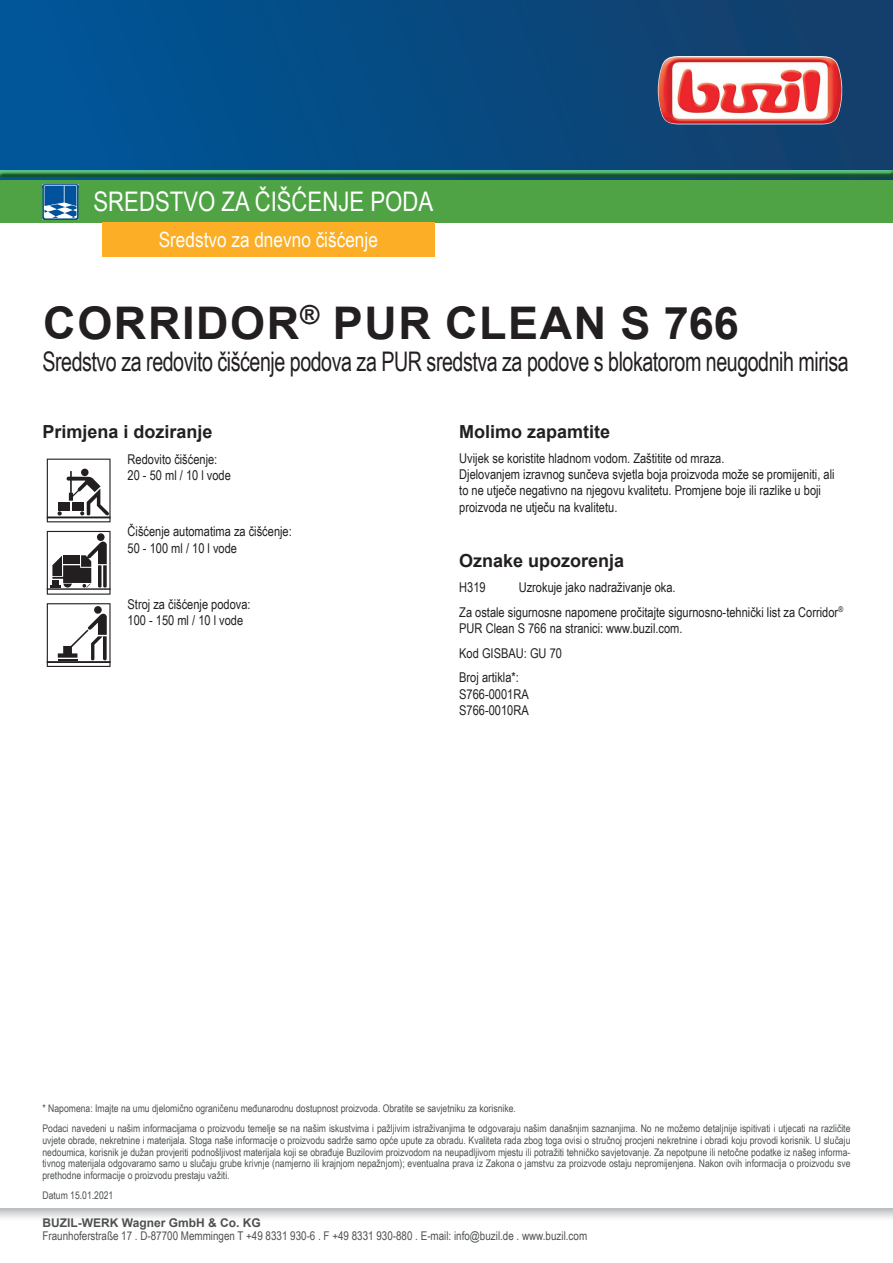
<style>
.page{position:relative;width:893px;height:1263px;background:#fff}
.page>*{position:absolute;margin:0;border:0;box-sizing:border-box;transform-origin:0 0}
.t1{font:700 45px "Arial";letter-spacing:.035em;color:#231f20}
.t2{font:27px "Arial Narrow";letter-spacing:-.02em;color:#231f20;scale:.89 1}
.t3{font:27px "Arial Narrow";color:#fff}
.t4{font:21px "Arial Narrow";color:#fff}
.t5{font:700 18px "Arial";color:#231f20}
.t6{font:13.5px/16.2px "Arial Narrow";color:#231f20}
.t7{font:12px "Arial Narrow";color:#4e5151}
.t8{font:700 12px "Arial";color:#4e5151}
.t9{font:10.5px/11.7px "Arial Narrow";color:#4d5152}
</style>
<div class="page">
<svg style="left:0;top:1209px;width:893px;height:9px;background:#d9dadc"></svg>
<svg style="left:47px;top:459px;width:64px;height:63px"></svg>
<svg style="left:47px;top:531px;width:64px;height:64px"></svg>
<svg style="left:47px;top:603px;width:64px;height:64px"></svg>
<div style="left:0;top:0;width:893px;height:180px;background:linear-gradient(to right,#00569a,#143e69)"></div>
<img style="left:658px;top:56px;width:184px;height:68px">
<hr style="left:0;top:0;width:1px;height:180px;background:#015599">
<div style="left:0;top:169px;width:893px;height:8px;background:#015599;opacity:.75"></div>
<div style="left:0;top:180px;width:893px;height:43px;background:#4fa345"></div>
<img style="left:43px;top:184px;width:35px;height:36px">
<svg style="left:44px;top:185px;width:35px;height:33px"></svg>
<div style="left:102px;top:223px;width:333px;height:34px;background:#fbae26"></div>
<h2 class="t3" style="left:94px;top:182px;width:341px">SREDSTVO ZA ČIŠĆENJE PODA</h2>
<h3 class="t4" style="left:159px;top:225px;width:221px">Sredstvo za dnevno čišćenje</h3>
<h1 class="t1" style="left:43px;top:291px;width:697px">CORRIDOR<sup>®</sup> PUR CLEAN S 766</h1>
<h2 class="t2" style="left:43px;top:342px;width:907px">Sredstvo za redovito čišćenje podova za PUR sredstva za podove s blokatorom neugodnih mirisa</h2>
<h3 class="t5" style="left:43px;top:419px;width:172px">Primjena i doziranje</h3>
<p class="t6" style="left:128px;top:451px;width:105px">Redovito čišćenje:<br>20 - 50 ml / 10 l vode</p>
<p class="t6" style="left:128px;top:523px;width:166px">Čišćenje automatima za čišćenje:<br>50 - 100 ml / 10 l vode</p>
<p class="t6" style="left:128px;top:595px;width:125px">Stroj za čišćenje podova:<br>100 - 150 ml / 10 l vode</p>
<h3 class="t5" style="left:459px;top:419px;width:153px">Molimo zapamtite</h3>
<p class="t6" style="left:459px;top:450px;width:377px">Uvijek se koristite hladnom vodom. Zaštitite od mraza.<br>Djelovanjem izravnog sunčeva svjetla boja proizvoda može se promijeniti, ali to ne utječe negativno na njegovu kvalitetu. Promjene boje ili razlike u boji proizvoda ne utječu na kvalitetu.</p>
<h3 class="t5" style="left:459px;top:548px;width:167px">Oznake upozorenja</h3>
<p class="t6" style="left:459px;top:579px;width:28px">H319</p>
<p class="t6" style="left:459px;top:574px;width:385px;line-height:24.8px;text-indent:60px">Uzrokuje jako nadraživanje oka.<br>Za ostale sigurnosne napomene pročitajte sigurnosno-tehnički list za Corridor<sup>®</sup></p>
<p class="t6" style="left:459px;top:615px;width:225px;line-height:24.8px">PUR Clean S 766 na stranici: www.buzil.com.<br>Kod GISBAU: GU 70<br>Broj artikla*:</p>
<p class="t6" style="left:459px;top:685px;width:71px">S766-0001RA<br>S766-0010RA</p>
<p class="t9" style="left:43px;top:1098px;width:809px;line-height:20.2px">* Napomena: Imajte na umu djelomično ograničenu međunarodnu dostupnost proizvoda. Obratite se savjetniku za korisnike.<br>Podaci navedeni u našim informacijama o proizvodu temelje se na našim iskustvima i pažljivim istraživanjima te odgovaraju našim današnjim saznanjima. No ne možemo detaljnije ispitivati i utjecati na različite</p>
<p class="t9" style="left:43px;top:1134px;width:809px;text-align:justify">uvjete obrade, nekretnine i materijala. Stoga naše informacije o proizvodu sadrže samo opće upute za obradu. Kvaliteta rada zbog toga ovisi o stručnoj procjeni nekretnine i obradi koju provodi korisnik. U slučaju nedoumica, korisnik je dužan provjeriti podnošljivost materijala koji se obrađuje Buzilovim proizvodom na neupadljivom mjestu ili potražiti tehničko savjetovanje. Za nepotpune ili netočne podatke iz našeg informa&shy;tivnog materijala odgovaramo samo u slučaju grube krivnje (namjerno ili krajnjom nepažnjom); eventualna prava iz Zakona o jamstvu za proizvode ostaju nepromijenjena. Nakon ovih informacija o proizvodu sve prethodne informacije o proizvodu prestaju važiti.</p>
<p class="t9" style="left:43px;top:1189px;width:72px">Datum 15.01.2021</p>
<p class="t8" style="left:43px;top:1214px;width:220px">BUZIL-WERK Wagner GmbH &amp; Co. KG</p>
<p class="t7" style="left:43px;top:1227px;width:546px">Fraunhoferstraße 17 . D-87700 Memmingen T +49 8331 930-6 . F +49 8331 930-880 . E-mail: info@buzil.de . www.buzil.com</p>
</div>
